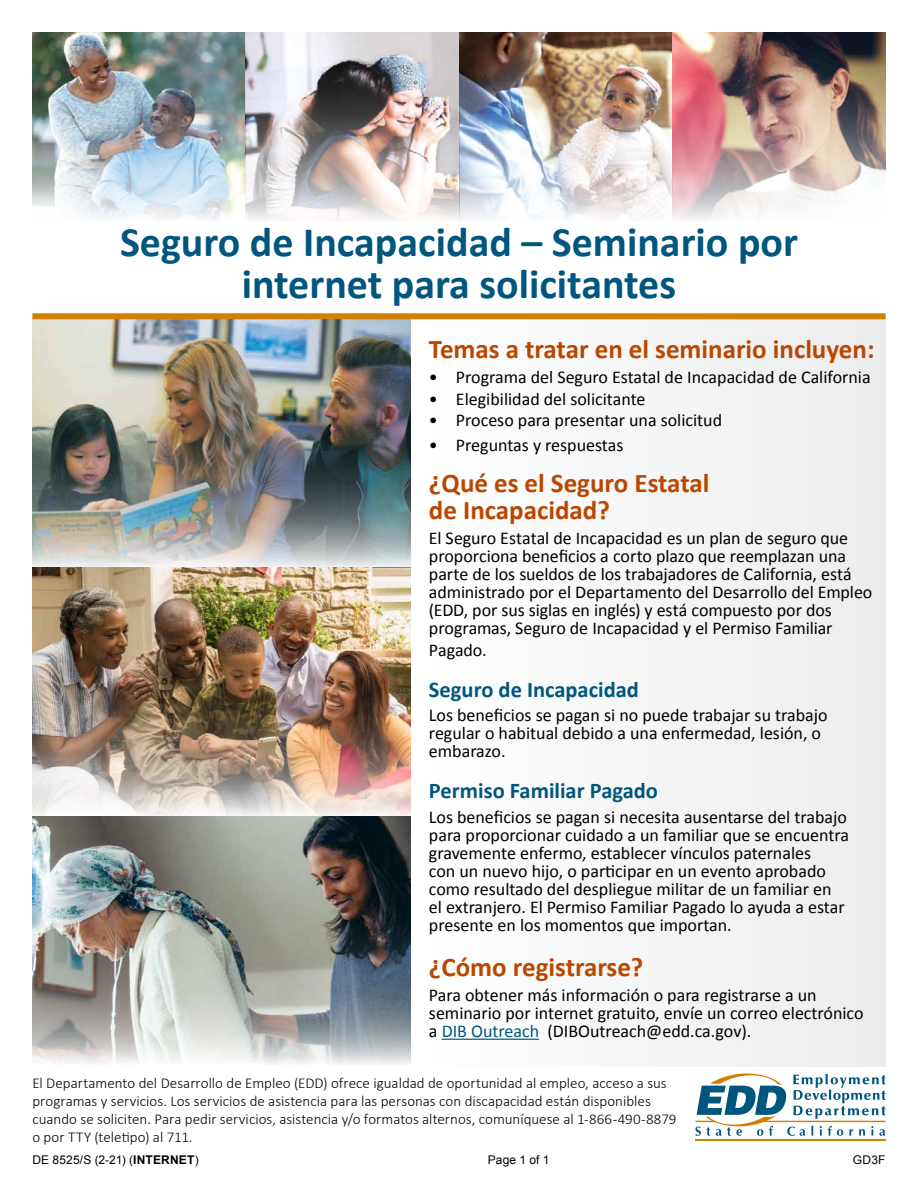
<style>
.page{position:relative;width:918px;height:1188px;background:#fff}
.page>*{position:absolute;margin:0;border:0;box-sizing:border-box;transform-origin:0 0}
.t1{font:700 42px/42px "Calibri";color:#00567d;text-align:center}
.t2{font:700 27px/27px "Calibri";color:#ba4700}
.t3{font:700 22.5px "Calibri";color:#00567d}
.t4{font:18px/18px "Calibri";color:#000}
.t5{font:300 15px/18px "Calibri";color:#000}
.t6{font:12px "Arial";letter-spacing:.01em;color:#000}
.s1{color:#00567d}
.s2{font-weight:700}
</style>
<div class="page">
<img style="left:33px;top:33px;width:853px;height:188px">
<div style="left:429px;top:315px;width:457px;height:752px;background:#f5f5f6"></div>
<img style="left:32px;top:319px;width:378px;height:745px">
<hr style="left:442px;top:1039px;width:97px;height:1px;background:#00567d">
<hr style="left:695px;top:1139px;width:190px;height:1px;background:#d27e00">
<svg style="left:695px;top:1074px;width:191px;height:62px"></svg>
<div style="left:32px;top:313px;width:854px;height:6px;background:#d27e00"></div>
<h1 class="t1" style="left:120px;top:222px;width:680px">Seguro de Incapacidad – Seminario por internet para solicitantes</h1>
<h2 class="t2" style="left:429px;top:336px;width:447px">Temas a tratar en el seminario incluyen:</h2>
<p class="t4" style="left:429px;top:368px;width:443px">• Programa del Seguro Estatal de Incapacidad de California</p>
<p class="t4" style="left:429px;top:390px;width:218px">• Elegibilidad del solicitante</p>
<p class="t4" style="left:429px;top:411px;width:295px">• Proceso para presentar una solicitud</p>
<p class="t4" style="left:429px;top:436px;width:196px">• Preguntas y respuestas</p>
<h2 class="t2" style="left:429px;top:469px;width:282px">¿Qué es el Seguro Estatal de Incapacidad?</h2>
<p class="t4" style="left:429px;top:529px;width:445px">El Seguro Estatal de Incapacidad es un plan de seguro que proporciona beneficios a corto plazo que reemplazan una parte de los sueldos de los trabajadores de California, está administrado por el Departamento del Desarrollo del Empleo (EDD, por sus siglas en inglés) y está compuesto por dos programas, Seguro de Incapacidad y el Permiso Familiar</p>
<p class="t4" style="left:429px;top:641px;width:59px">Pagado.</p>
<h3 class="t3" style="left:429px;top:675px;width:211px">Seguro de Incapacidad</h3>
<p class="t4" style="left:429px;top:706px;width:400px">Los beneficios se pagan si no puede trabajar su trabajo regular o habitual debido a una enfermedad, lesión, o embarazo.</p>
<h3 class="t3" style="left:429px;top:776px;width:231px">Permiso Familiar Pagado</h3>
<p class="t4" style="left:429px;top:808px;width:421px">Los beneficios se pagan si necesita ausentarse del trabajo para proporcionar cuidado a un familiar que se encuentra gravemente enfermo, establecer vínculos paternales<br>con un nuevo hijo, o participar en un evento aprobado como resultado del despliegue militar de un familiar en el extranjero. El Permiso Familiar Pagado lo ayuda a estar presente en los momentos que importan.</p>
<h2 class="t2" style="left:429px;top:954px;width:216px">¿Cómo registrarse?</h2>
<p class="t4" style="left:429px;top:986px;width:436px">Para obtener más información o para registrarse a un seminario por internet gratuito, envíe un correo electrónico a <span class="s1">DIB Outreach</span> (DIBOutreach@edd.ca.gov).</p>
<p class="t5" style="left:32px;top:1074px;width:646px">El Departamento del Desarrollo de Empleo (EDD) ofrece igualdad de oportunidad al empleo, acceso a sus programas y servicios. Los servicios de asistencia para las personas con discapacidad están disponibles cuando se soliciten. Para pedir servicios, asistencia y/o formatos alternos, comuníquese al 1-866-490-8879 o por TTY (teletipo) al 711.</p>
<p class="t6" style="left:488px;top:1152px;width:63px">Page 1 of 1</p>
<p class="t6" style="left:32px;top:1152px;width:168px">DE 8525/S (2-21) (<span class="s2">INTERNET</span>)</p>
<p class="t6" style="left:853px;top:1152px;width:34px">GD3F</p>
</div>
